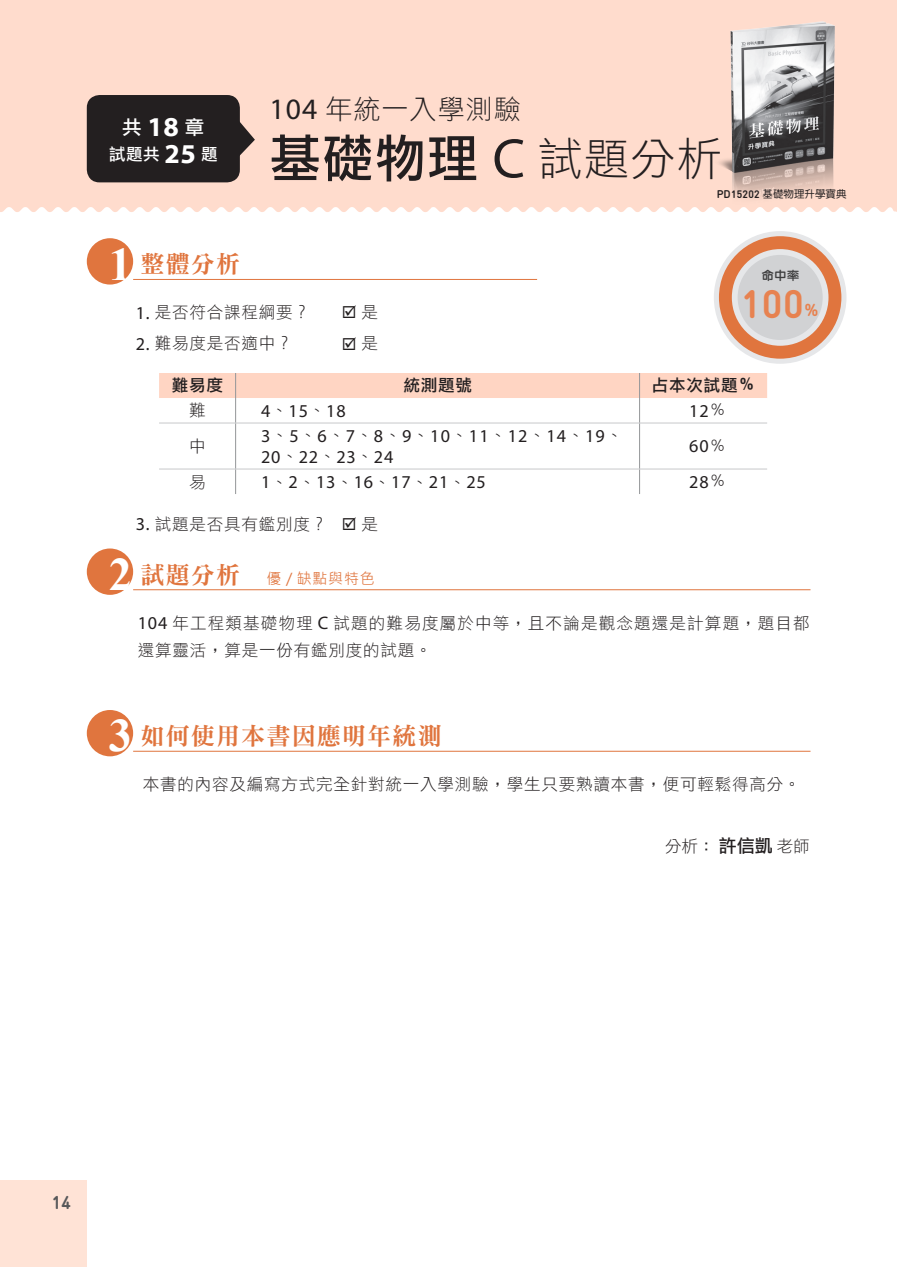
<style>
.page{position:relative;width:897px;height:1267px;background:#fff}
.page>*{position:absolute;margin:0;border:0;box-sizing:border-box;transform-origin:0 0}
.標頭{font:51px "DF Li Hei Md WIN BF";color:#231f20}
.t1{font:700 40.35px "Din Round";color:#e78250}
._102年{font:27px "DF Li Hei Lt HK BF";letter-spacing:.04em;color:#231f20}
.t2{font:24px "DFN Ming XB HKP BF";letter-spacing:.05em;color:#e0753e}
.t3{font:19.5px "DF Li Hei Md WIN BF";color:#fff}
.t4{font:18.9px "Din Round";color:#57585a}
.表左{font:18.15px/21px "Myriad Pro";letter-spacing:.065em;color:#231f20}
.表左-2{font:18.15px "Myriad Pro";letter-spacing:.045em;color:#231f20}
.表中{font:18.15px "Myriad Pro";color:#231f20}
.t5{font:700 17.7px "Din Round";color:#e78250}
.優缺點文{font:16.5px/27px "DF Li Hei Lt HK BF";letter-spacing:.075em;color:#231f20}
.內文1{font:16.5px "DF Li Hei Lt HK BF";letter-spacing:.05em;color:#231f20}
.優缺點文-2{font:16.5px "DF Li Hei Lt HK BF";letter-spacing:.05em;color:#231f20}
.表頭{font:16.5px "DF Li Hei Md WIN BF";letter-spacing:.05em;color:#231f20}
.作者{font:16.5px "DF Li Hei Lt HK BF";color:#231f20}
.t6{font:16.5px "DF Li Hei Md WIN BF";color:#fff}
.表中-2{font:16.5px "DF Li Hei Lt HK BF";color:#231f20}
.t7{font:15px "Microsoft Jheng Hei";letter-spacing:.05em;color:#e0753e}
.t8{font:12px "DF Li Yuan Bd HK BF";color:#3e3e3f}
.段落樣式1{font:10.5px "DF Yuan Md HKP BF";color:#231f20}
.s1{font-family:"Myriad Web Pro";font-weight:700;font-size:27px}
.s2{font-family:"Myriad Pro";font-size:29.7px}
.s3{font-family:"Myriad Pro";font-size:56.1px}
.s4{font-family:"DF Li Hei Lt HK BF";font-size:45px}
.s5{font-family:"Din Round";font-size:10.95px}
.s6{font-family:"Times New Roman";font-weight:700;font-size:46.5px;color:#fff}
.s7{font-family:"Myriad Pro";font-size:18.15px}
.s8{font-family:"DF Li Hei Lt HK BF";font-size:16.5px}
.s9{font-family:"DF Li Hei Md WIN BF";font-size:18px}
</style>
<div class="page">
<div style="left:0;top:0;width:895px;height:212px;background:#ffdccd"></div>
<div style="left:0;top:1180px;width:87px;height:87px;background:#ffe3d6"></div>
<div style="left:87px;top:238px;width:46px;height:47px;background:#e0753e;border-radius:50%"></div>
<hr style="left:133px;top:279px;width:404px;height:1px;background:#e0753e">
<svg style="left:159px;top:373px;width:608px;height:50px"></svg>
<hr style="left:235px;top:423px;width:1px;height:46px;background:#939598">
<hr style="left:639px;top:423px;width:1px;height:46px;background:#939598">
<svg style="left:235px;top:470px;width:1px;height:24px"></svg>
<svg style="left:639px;top:470px;width:1px;height:24px"></svg>
<hr style="left:159px;top:423px;width:77px;height:1px;background:#c7c8ca">
<hr style="left:236px;top:423px;width:404px;height:1px;background:#c7c8ca">
<hr style="left:640px;top:423px;width:127px;height:1px;background:#c7c8ca">
<hr style="left:159px;top:469px;width:77px;height:1px;background:#c7c8ca">
<hr style="left:236px;top:469px;width:404px;height:1px;background:#c7c8ca">
<hr style="left:640px;top:469px;width:127px;height:1px;background:#c7c8ca">
<div style="left:87px;top:548px;width:46px;height:47px;background:#e0753e;border-radius:50%"></div>
<hr style="left:133px;top:589px;width:677px;height:1px;background:#e0753e">
<div style="left:87px;top:710px;width:46px;height:46px;background:#e0753e;border-radius:50%"></div>
<hr style="left:133px;top:751px;width:677px;height:1px;background:#e0753e">
<div style="left:87px;top:95px;width:153px;height:87px;background:#231f20;border-radius:13px"></div>
<svg style="left:239px;top:121px;width:16px;height:36px"></svg>
<div style="left:714px;top:231px;width:132px;height:133px;background:#e6e7e9;border-radius:50%"></div>
<svg style="left:719px;top:236px;width:122px;height:123px"></svg>
<div style="left:738px;top:255px;width:85px;height:85px;background:#d1d2d4;border-radius:50%"></div>
<img style="left:703px;top:7px;width:155px;height:203px">
<svg style="left:895px;top:0;width:2px;height:212px"></svg>
<p class="t3" style="left:122px;top:117px;width:83px">共<span class="s1">18</span>章</p>
<p class="t6" style="left:109px;top:145px;width:110px">試題共 <span class="s1">25</span> 題</p>
<p class="_102年" style="left:270px;top:95px;width:253px"><span class="s2">104</span> 年統一入學測驗</p>
<p class="標頭" style="left:270px;top:133px;width:454px">基礎物理 <span class="s3">C</span> <span class="s4">試題分析</span></p>
<p class="段落樣式1" style="left:717px;top:189px;width:131px"><span class="s5">PD15202</span> 基礎物理升學寶典</p>
<p class="t2" style="left:109px;top:252px;width:133px"><span class="s6">1</span> 整體分析</p>
<p class="內文1" style="left:136px;top:304px;width:176px"><span class="s7">1.</span> 是否符合課程綱要？</p>
<p class="內文1" style="left:342px;top:304px;width:38px">☑ 是</p>
<p class="內文1" style="left:136px;top:335px;width:158px"><span class="s7">2.</span> 難易度是否適中？</p>
<p class="內文1" style="left:342px;top:335px;width:38px">☑ 是</p>
<p class="表頭" style="left:172px;top:377px;width:53px">難易度</p>
<p class="表頭" style="left:403px;top:377px;width:70px">統測題號</p>
<p class="表頭" style="left:652px;top:377px;width:105px">占本次試題％</p>
<p class="表中-2" style="left:189px;top:402px;width:18px">難</p>
<p class="表左-2" style="left:261px;top:399px;width:86px">4<span class="s8">、</span>15<span class="s8">、</span>18</p>
<p class="表中" style="left:689px;top:399px;width:38px">12<span class="s8">％</span></p>
<p class="表中-2" style="left:189px;top:438px;width:18px">中</p>
<p class="表左" style="left:261px;top:425px;width:363px">3<span class="s8">、</span>5<span class="s8">、</span>6<span class="s8">、</span>7<span class="s8">、</span>8<span class="s8">、</span>9<span class="s8">、</span>10<span class="s8">、</span>11<span class="s8">、</span>12<span class="s8">、</span>14<span class="s8">、</span>19<span class="s8">、<br></span>20<span class="s8">、</span>22<span class="s8">、</span>23<span class="s8">、</span>24</p>
<p class="表中" style="left:689px;top:435px;width:38px">60<span class="s8">％</span></p>
<p class="表中-2" style="left:189px;top:473px;width:18px">易</p>
<p class="表左-2" style="left:261px;top:470px;width:226px">1<span class="s8">、</span>2<span class="s8">、</span>13<span class="s8">、</span>16<span class="s8">、</span>17<span class="s8">、</span>21<span class="s8">、</span>25</p>
<p class="表中" style="left:689px;top:470px;width:38px">28<span class="s8">％</span></p>
<p class="內文1" style="left:136px;top:515px;width:244px"><span class="s7">3.</span> 試題是否具有鑑別度？ ☑ 是</p>
<p class="t7" style="left:109px;top:569px;width:267px"><span class="s6">2</span> <sup>試題分析　</sup>優 / 缺點與特色</p>
<p class="優缺點文" style="left:138px;top:610px;width:673px"><span class="s7">104</span> 年工程類基礎物理 <span class="s7">C</span> 試題的難易度屬於中等，且不論是觀念題還是計算題，題目都還算靈活，算是一份有鑑別度的試題。</p>
<p class="t8" style="left:762px;top:269px;width:39px">命中率</p>
<p class="t1" style="left:741px;top:272px;width:65px">100</p>
<p class="t5" style="left:804px;top:296px;width:16px">%</p>
<p class="t2" style="left:109px;top:724px;width:334px"><span class="s6">3</span> 如何使用本書因應明年統測</p>
<p class="優缺點文-2" style="left:143px;top:776px;width:659px">本書的內容及編寫方式完全針對統一入學測驗，學生只要熟讀本書，便可輕鬆得高分。</p>
<p class="作者" style="left:665px;top:837px;width:146px">分析：<span class="s9">許信凱</span>老師</p>
<p class="t4" style="left:52px;top:1187px;width:21px">14</p>
</div>
